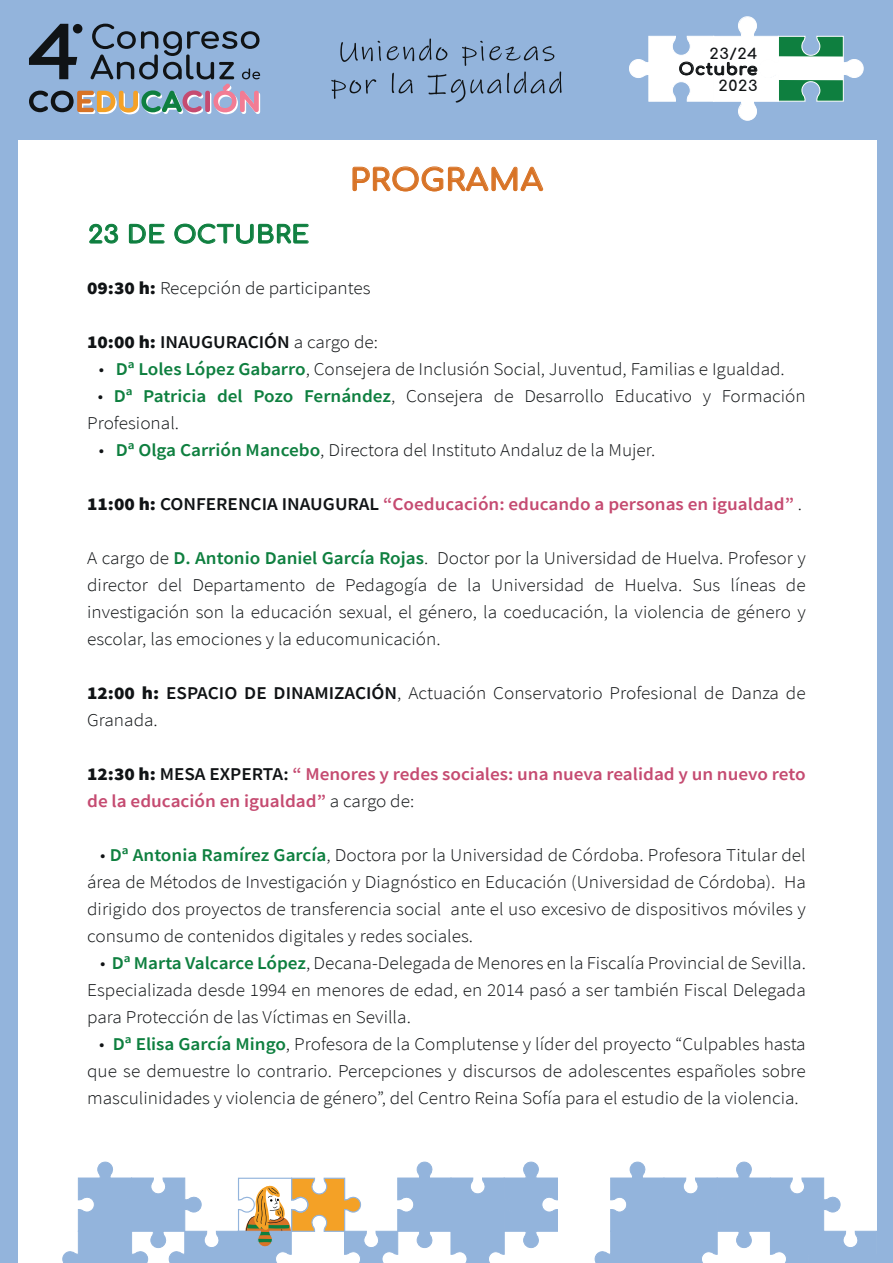
<style>
.page{position:relative;width:893px;height:1263px;background:#93b4dc}
.page>*{position:absolute;margin:0;border:0;box-sizing:border-box;transform-origin:0 0}
.t1{font:700 30px "Comfortaa";letter-spacing:.01em;color:#d87326;scale:1.07 1}
.t2{font:700 24px "Comfortaa";letter-spacing:.01em;color:#0e7f3f;scale:1.07 1}
.t3{font:300 18px/27px "Source Sans Pro";color:#101315;text-align:justify;scale:1.07 1}
.t4{font:600 18px/27px "Source Sans Pro";color:#c54b71;scale:1.07 1}
.t5{font:600 18px "Source Sans Pro";color:#101315;scale:1.07 1}
.t6{font:700 15.9px "Comfortaa";letter-spacing:.035em;color:#101315;scale:1.07 1}
.t7{font:700 14.7px "Comfortaa";letter-spacing:.035em;color:#101315;scale:1.07 1}
.s1{font-weight:900}
.s2{font-weight:300}
.s3{font-weight:600;color:#0e7f3f}
.s4{font-weight:900;color:#101315}
.s5{color:#101315}
.s6{font-weight:300;color:#101315}
.s7{font-weight:600}
</style>
<div class="page">
<div style="left:18px;top:140px;width:859px;height:1123px;background:#fff"></div>
<svg style="left:594px;top:1161px;width:283px;height:102px"></svg>
<svg style="left:62px;top:1161px;width:496px;height:102px"></svg>
<svg style="left:29px;top:24px;width:231px;height:90px"></svg>
<svg style="left:352px;top:166px;width:192px;height:26px"></svg>
<svg style="left:89px;top:224px;width:29px;height:20px"></svg>
<svg style="left:129px;top:224px;width:36px;height:20px"></svg>
<svg style="left:174px;top:224px;width:135px;height:20px"></svg>
<svg style="left:629px;top:16px;width:235px;height:105px"></svg>
<svg style="left:340px;top:41px;width:41px;height:21px"></svg>
<svg style="left:387px;top:39px;width:60px;height:22px"></svg>
<svg style="left:462px;top:41px;width:92px;height:25px"></svg>
<svg style="left:331px;top:79px;width:45px;height:20px"></svg>
<svg style="left:392px;top:73px;width:21px;height:20px"></svg>
<svg style="left:428px;top:74px;width:73px;height:29px"></svg>
<svg style="left:507px;top:72px;width:55px;height:22px"></svg>
<h1 class="t1" style="left:350px;top:152px;width:182px">PROGRAMA</h1>
<p class="t7" style="left:709px;top:40px;width:46px">23/24</p>
<p class="t6" style="left:679px;top:54px;width:75px">Octubre</p>
<p class="t7" style="left:719px;top:72px;width:38px">2023</p>
<h2 class="t2" style="left:88px;top:212px;width:208px">23 DE OCTUBRE</h2>
<p class="t3" style="left:87px;top:275px;width:266px"><span class="s1">09:30 h:</span> Recepción de participantes</p>
<p class="t5" style="left:87px;top:331px;width:273px"><span class="s1">10:00 h:</span> INAUGURACIÓN <span class="s2">a cargo de:</span></p>
<p class="t3" style="left:99px;top:356px;width:643px">• <span class="s3">Dª Loles López Gabarro</span>, Consejera de Inclusión Social, Juventud, Familias e Igualdad.</p>
<p class="t3" style="left:87px;top:383px;width:673px;text-indent:11px">• <span class="s3">Dª Patricia del Pozo Fernández</span>, Consejera de Desarrollo Educativo y Formación<br>Profesional.</p>
<p class="t3" style="left:99px;top:437px;width:522px">• <span class="s3">Dª Olga Carrión Mancebo</span>, Directora del Instituto Andaluz de la Mujer.</p>
<p class="t4" style="left:87px;top:491px;width:670px"><span class="s4">11:00 h:</span> <span class="s5">CONFERENCIA INAUGURAL</span> “Coeducación: educando a personas en igualdad” <span class="s6">.</span></p>
<p class="t3" style="left:87px;top:545px;width:673px">A cargo de <span class="s3">D. Antonio Daniel García Rojas</span>. Doctor por la Universidad de Huelva. Profesor y director del Departamento de Pedagogía de la Universidad de Huelva. Sus líneas de investigación son la educación sexual, el género, la coeducación, la violencia de género y escolar, las emociones y la educomunicación.</p>
<p class="t3" style="left:87px;top:680px;width:673px"><span class="s1">12:00 h:</span> <span class="s7">ESPACIO DE DINAMIZACIÓN</span>, Actuación Conservatorio Profesional de Danza de<br>Granada.</p>
<p class="t4" style="left:87px;top:761px;width:673px"><span class="s4">12:30 h:</span> <span class="s5">MESA EXPERTA:</span> “ Menores y redes sociales: una nueva realidad y un nuevo reto de la educación en igualdad” <span class="s6">a cargo de:</span></p>
<p class="t3" style="left:87px;top:842px;width:673px;text-indent:13px">• <span class="s3">Dª Antonia Ramírez García</span>, Doctora por la Universidad de Córdoba. Profesora Titular del área de Métodos de Investigación y Diagnóstico en Educación (Universidad de Córdoba). Ha dirigido dos proyectos de transferencia social ante el uso excesivo de dispositivos móviles y consumo de contenidos digitales y redes sociales.</p>
<p class="t3" style="left:87px;top:950px;width:673px;text-indent:13px">• <span class="s3">Dª Marta Valcarce López</span>, Decana-Delegada de Menores en la Fiscalía Provincial de Sevilla.<br>Especializada desde 1994 en menores de edad, en 2014 pasó a ser también Fiscal Delegada para Protección de las Víctimas en Sevilla.</p>
<p class="t3" style="left:87px;top:1031px;width:673px;text-indent:12px">• <span class="s3">Dª Elisa García Mingo</span>, Profesora de la Complutense y líder del proyecto “Culpables hasta que se demuestre lo contrario. Percepciones y discursos de adolescentes españoles sobre masculinidades y violencia de género”, del Centro Reina Sofía para el estudio de la violencia.</p>
</div>
